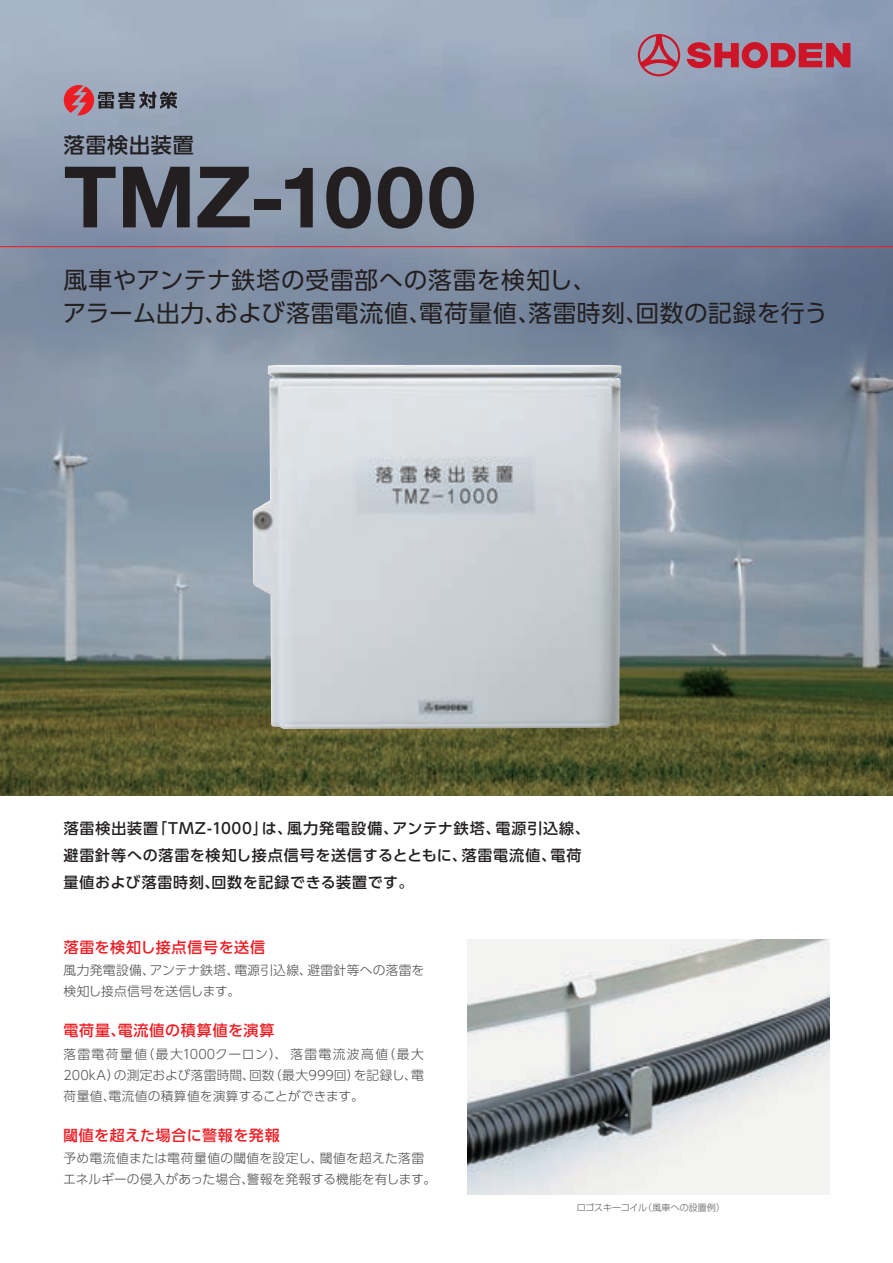
<style>
.page{position:relative;width:893px;height:1263px;background:#fff}
.page>*{position:absolute;margin:0;border:0;box-sizing:border-box;transform-origin:0 0}
.t1{font:700 84.9px "Helvetica Neue LT Std";letter-spacing:.005em;color:#231f20}
.t2{font:23.7px/33px "UD Shin Go Pro";letter-spacing:.03em;color:#231f20}
.t3{font:500 21px "UD Shin Go Pro";letter-spacing:.04em;color:#231f20}
.t4{font:500 15px/27px "UD Shin Go Pro";letter-spacing:.05em;color:#231f20}
.t5{font:500 15px "UD Shin Go Pro";letter-spacing:.04em;color:#ee1d23}
.t6{font:500 15px "UD Shin Go Pro";letter-spacing:.06em;color:#ee1d23}
.t7{font:300 12.75px/21px "UD Shin Go Pro";letter-spacing:.015em;color:#4b4c4d}
.t8{font:300 9px "Shin Go Pr 5";color:#57585a}
</style>
<div class="page">
<img style="left:0;top:0;width:893px;height:795px">
<svg style="left:64px;top:85px;width:113px;height:30px;background:#8f7582"></svg>
<hr style="left:0;top:246px;width:893px;height:1px;background:#ee1d23">
<svg style="left:687px;top:42px;width:163px;height:26px;background:#b7485c"></svg>
<svg style="left:638px;top:34px;width:42px;height:42px;background:#ab7488"></svg>
<img style="left:253px;top:365px;width:368px;height:364px">
<img style="left:468px;top:940px;width:361px;height:255px">
<h3 class="t3" style="left:64px;top:128px;width:132px">落雷検出装置</h3>
<h1 class="t1" style="left:64px;top:145px;width:413px">TMZ-1000</h1>
<h2 class="t2" style="left:63px;top:263px;width:767px">風車やアンテナ鉄塔の受雷部への落雷を検知し、<br>アラーム出力、および落雷電流値、電荷量値、落雷時刻、回数の記録を行う</h2>
<p class="t4" style="left:64px;top:814px;width:528px">落雷検出装置「TMZ-1000」は、風力発電設備、アンテナ鉄塔、電源引込線、避雷針等への落雷を検知し接点信号を送信するとともに、落雷電流値、電荷量値および落雷時刻、回数を記録できる装置です。</p>
<p class="t5" style="left:64px;top:935px;width:203px">落雷を検知し接点信号を送信</p>
<p class="t7" style="left:64px;top:959px;width:362px">風力発電設備、アンテナ鉄塔、電源引込線、避雷針等への落雷を検知し接点信号を送信します。</p>
<p class="t6" style="left:63px;top:1018px;width:213px">電荷量、電流値の積算値を演算</p>
<p class="t7" style="left:63px;top:1043px;width:362px;text-align:justify">落雷電荷量値（最大1000クーロン）、落雷電流波高値（最大200kA）の測定および落雷時間、回数（最大999回）を記録し、電荷量値、電流値の積算値を演算することができます。</p>
<p class="t5" style="left:63px;top:1123px;width:218px">閾値を超えた場合に警報を発報</p>
<p class="t7" style="left:63px;top:1147px;width:375px">予め電流値または電荷量値の閾値を設定し、閾値を超えた落雷エネルギーの侵入があった場合、警報を発報する機能を有します。</p>
<p class="t8" style="left:577px;top:1200px;width:150px">ロゴスキーコイル（風車への設置例）</p>
</div>
